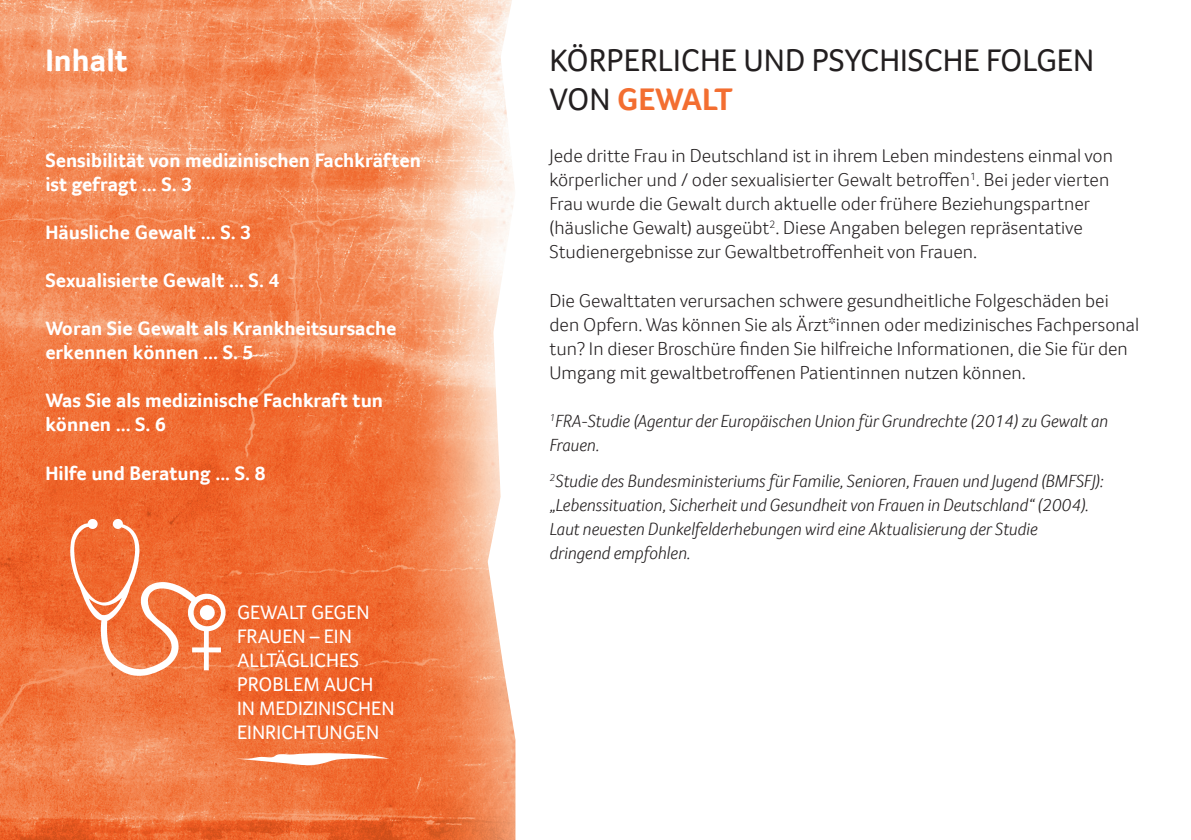
<style>
.page{position:relative;width:1191px;height:840px;background:#fff}
.page>*{position:absolute;margin:0;border:0;box-sizing:border-box;transform-origin:0 0}
.t1{font:32px/38.4px "Transgourmet";color:#231f20}
.t2{font:700 32px "Transgourmet";color:#fff}
.t3{font:700 20px/24px "Transgourmet";color:#fff}
.t4{font:20px/24px "Transgourmet";color:#fff}
.t5{font:300 19px/24px "Transgourmet";color:#231f20}
.t6{font:italic 300 18px/24px "Transgourmet";color:#231f20}
.s1{font-weight:700;color:#f36e31}
</style>
<div class="page">
<img style="left:0;top:0;width:515px;height:839px">
<img style="left:57px;top:511px;width:191px;height:178px">
<svg style="left:236px;top:752px;width:153px;height:13px"></svg>
<p class="t2" style="left:45px;top:41px;width:84px">Inhalt</p>
<p class="t3" style="left:45px;top:148px;width:377px">Sensibilität von medizinischen Fachkräften ist gefragt ... S. 3</p>
<p class="t3" style="left:45px;top:220px;width:207px">Häusliche Gewalt ... S. 3</p>
<p class="t3" style="left:45px;top:268px;width:236px">Sexualisierte Gewalt ... S. 4</p>
<p class="t3" style="left:45px;top:316px;width:353px">Woran Sie Gewalt als Krankheitsursache erkennen können ... S. 5</p>
<p class="t3" style="left:45px;top:388px;width:339px">Was Sie als medizinische Fachkraft tun</p>
<p class="t3" style="left:45px;top:412px;width:122px">können ... S. 6</p>
<p class="t3" style="left:45px;top:460px;width:222px">Hilfe und Beratung ... S. 8</p>
<p class="t4" style="left:237px;top:599px;width:134px">GEWALT GEGEN</p>
<p class="t4" style="left:237px;top:623px;width:116px">FRAUEN – EIN</p>
<p class="t4" style="left:237px;top:647px;width:124px">ALLTÄGLICHES</p>
<p class="t4" style="left:237px;top:671px;width:138px">PROBLEM AUCH</p>
<p class="t4" style="left:237px;top:695px;width:159px">IN MEDIZINISCHEN<br>EINRICHTUNGEN</p>
<p class="t1" style="left:549px;top:41px;width:546px">KÖRPERLICHE UND PSYCHISCHE FOLGEN<br>VON <span class="s1">GEWALT</span></p>
<p class="t5" style="left:549px;top:144px;width:565px">Jede dritte Frau in Deutschland ist in ihrem Leben mindestens einmal von körperlicher und / oder sexualisierter Gewalt betroffen<sup>1</sup>. Bei jeder vierten<br>Frau wurde die Gewalt durch aktuelle oder frühere Beziehungspartner</p>
<p class="t5" style="left:549px;top:216px;width:535px">(häusliche Gewalt) ausgeübt<sup>2</sup>. Diese Angaben belegen repräsentative</p>
<p class="t5" style="left:549px;top:240px;width:429px">Studienergebnisse zur Gewaltbetroffenheit von Frauen.</p>
<p class="t5" style="left:549px;top:288px;width:591px">Die Gewalttaten verursachen schwere gesundheitliche Folgeschäden bei den Opfern. Was können Sie als Ärzt*innen oder medizinisches Fachpersonal tun? In dieser Broschüre finden Sie hilfreiche Informationen, die Sie für den Umgang mit gewaltbetroffenen Patientinnen nutzen können.</p>
<p class="t6" style="left:549px;top:408px;width:560px"><sup>1</sup>FRA-Studie (Agentur der Europäischen Union für Grundrechte (2014) zu Gewalt an<br>Frauen.</p>
<p class="t6" style="left:549px;top:468px;width:555px"><sup>2</sup>Studie des Bundesministeriums für Familie, Senioren, Frauen und Jugend (BMFSFJ): „Lebenssituation, Sicherheit und Gesundheit von Frauen in Deutschland“ (2004).</p>
<p class="t6" style="left:549px;top:516px;width:489px">Laut neuesten Dunkelfelderhebungen wird eine Aktualisierung der Studie</p>
<p class="t6" style="left:549px;top:540px;width:142px">dringend empfohlen.</p>
</div>
